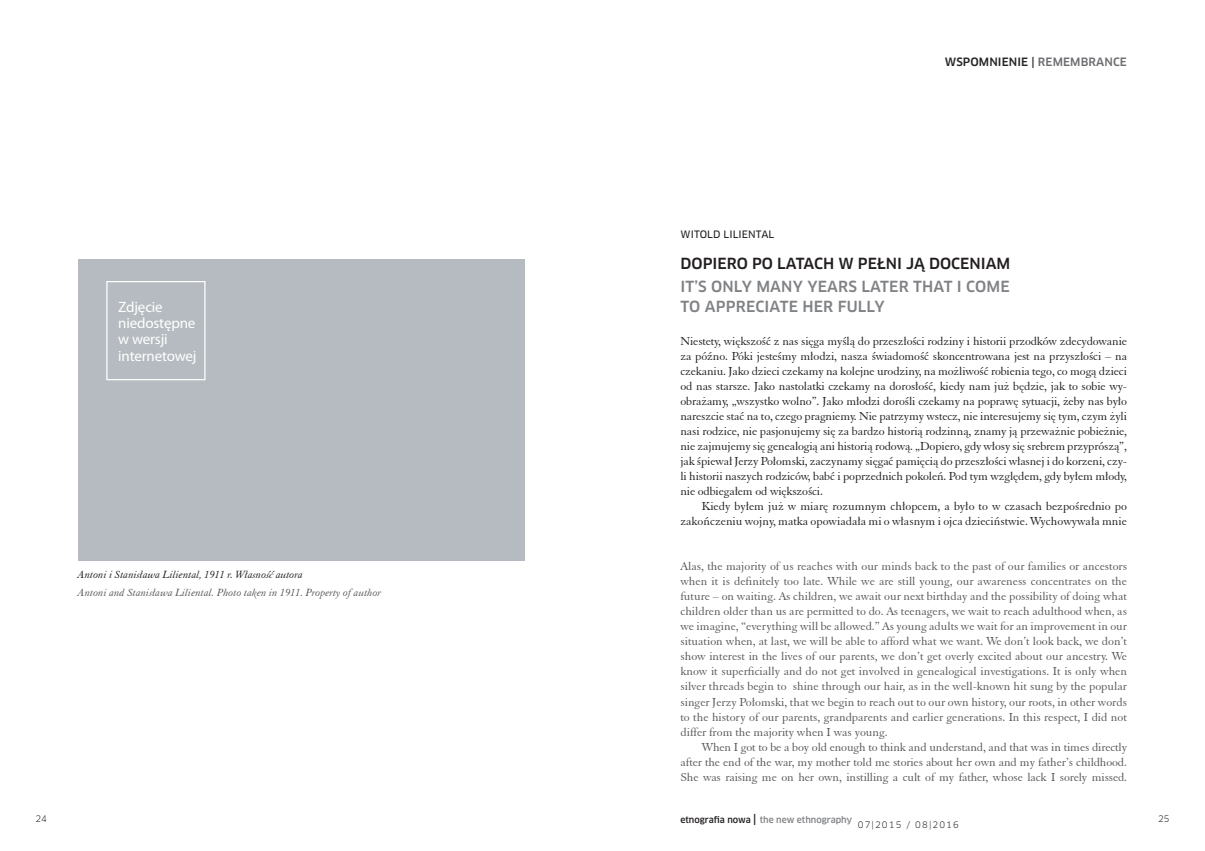
<style>
.page{position:relative;width:1205px;height:851px;background:#fff}
.page>*{position:absolute;margin:0;border:0;box-sizing:border-box;transform-origin:0 0}
.t1{font:500 15px/20px "Clan Pro";letter-spacing:.01em;color:#808285}
.t2{font:15px/16.2px "Myriad Pro";letter-spacing:-.01em;color:#fff}
.t3{font:500 15px "Clan Pro";color:#231f20}
.t4{font:12.5px/15px "Elega Garmnd EU";letter-spacing:-.005em;color:#57585a;text-align:justify}
.t5{font:12.5px/15px "Elega Garmnd EU";color:#231f20;text-align:justify}
.t6{font:italic 11.25px "Elega Garmnd EU";color:#57585a}
.t7{font:italic 11.25px "Elega Garmnd EU";color:#231f20}
.t8{font:500 11.25px "Clan Pro";letter-spacing:.01em;color:#262324}
.t9{font:500 11.25px "Clan Pro";letter-spacing:.01em;color:#6c6d70}
.t10{font:10px "Clan Pro News";letter-spacing:.01em;color:#231f20}
.t11{font:500 8.75px "Clan Pro";color:#808285}
.t12{font:8.75px "Clan Pro";letter-spacing:.13em;color:#231f20}
.s1{color:#6c6d70}
.s2{color:#231f20}
.s3{font-size:11.25px;color:#231f20}
</style>
<div class="page">
<div style="left:78px;top:258px;width:446px;height:302px;background:#b5bbc0"></div>
<div style="left:106px;top:281px;width:100px;height:99px;border:1px solid #fff"></div>
<p class="t2" style="left:118px;top:298px;width:80px">Zdjęcie niedostępne w wersji internetowej</p>
<p class="t7" style="left:78px;top:568px;width:226px">Antoni i Stanisława Liliental, 1911 r. Własność autora</p>
<p class="t6" style="left:78px;top:585px;width:305px">Antoni and Stanisława Liliental. Photo taken in 1911. Property of author</p>
<p class="t8" style="left:945px;top:55px;width:110px">WSPOMNIENIE | <span class="s1">REMEM</span></p>
<p class="t9" style="left:1081px;top:55px;width:46px">BRANCE</p>
<p class="t10" style="left:680px;top:229px;width:95px">WITOLD LILIENTAL</p>
<p class="t3" style="left:680px;top:254px;width:21px">DOPIE</p>
<p class="t3" style="left:727px;top:254px;width:282px">RO PO LATACH W PEŁNI JĄ DOCENIAM</p>
<p class="t1" style="left:680px;top:277px;width:307px">IT’S ON LY MANY YEARS LATER THAT I COME<br>TO APPRECIATE HER FULLY</p>
<p class="t5" style="left:680px;top:334px;width:448px">Niestety, większość z nas sięga myślą do przeszłości rodziny i historii przodków zdecydowanie za późno. Póki jesteśmy młodzi, nasza świadomość skoncentrowana jest na przyszłości – na czekaniu. Jako dzieci czekamy na kolejne urodziny, na możliwość robienia tego, co mogą dzieci od nas starsze. Jako nastolatki czekamy na dorosłość, kiedy nam już będzie, jak to sobie wy&shy;obrażamy, „wszystko wolno”. Jako młodzi dorośli czekamy na poprawę sytuacji, żeby nas było nareszcie stać na to, czego pragniemy. Nie patrzymy wstecz, nie interesujemy się tym, czym żyli nasi rodzice, nie pasjonujemy się za bardzo historią rodzinną, znamy ją przeważnie pobieżnie, nie zajmujemy się genealogią ani historią rodową. „Dopiero, gdy włosy się srebrem przyprószą”, jak śpiewał Jerzy Połomski, zaczynamy sięgać pamięcią do przeszłości własnej i do korzeni, czy&shy;li historii naszych rodziców, babć i poprzednich pokoleń. Pod tym względem, gdy byłem młody, nie odbiegałem od większości.</p>
<p class="t5" style="left:680px;top:499px;width:448px;text-align:right">Kiedy byłem już w miarę rozumnym chłopcem, a było to w czasach bezpośrednio po zakończeniu wojny, matka opowiadała mi o własnym i ojca dzieciństwie. Wychowywała mnie</p>
<p class="t4" style="left:680px;top:559px;width:448px">Alas, the majority of us reaches with our minds back to the past of our families or ancestors when it is definitely too late. While we are still young, our awareness concentrates on the future – on waiting. As children, we await our next birthday and the possibility of doing what children older than us are permitted to do. As teenagers, we wait to reach adulthood when, as we imagine, “everything will be allowed.” As young adults we wait for an improvement in our situation when, at last, we will be able to afford what we want. We don’t look back, we don’t show interest in the lives of our parents, we don’t get overly excited about our ancestry. We know it superficially and do not get involved in genealogical investigations. It is only when silver threads begin to shine through our hair, as in the well-known hit sung by the popular singer Jerzy Połomski, that we begin to reach out to our own history, our roots, in other words to the history of our parents, grandparents and earlier generations. In this respect, I did not differ from the majority when I was young.</p>
<p class="t4" style="left:680px;top:739px;width:448px;text-indent:21px">When I got to be a boy old enough to think and understand, and that was in times directly after the end of the war, my mother told me stories about her own and my father’s childhood.<br>She was raising me on her own, instilling a cult of my father, whose lack I sorely missed.</p>
<p class="t12" style="left:35px;top:813px;width:13px">24</p>
<p class="t11" style="left:680px;top:814px;width:173px"><span class="s2">ETNOGRAFIA NOWA</span> <span class="s3">|</span> THE NEW ETHNOGRAPHY</p>
<p class="t12" style="left:1158px;top:813px;width:13px">25</p>
<p class="t12" style="left:858px;top:819px;width:103px">07|2015 / 08|2016</p>
</div>
